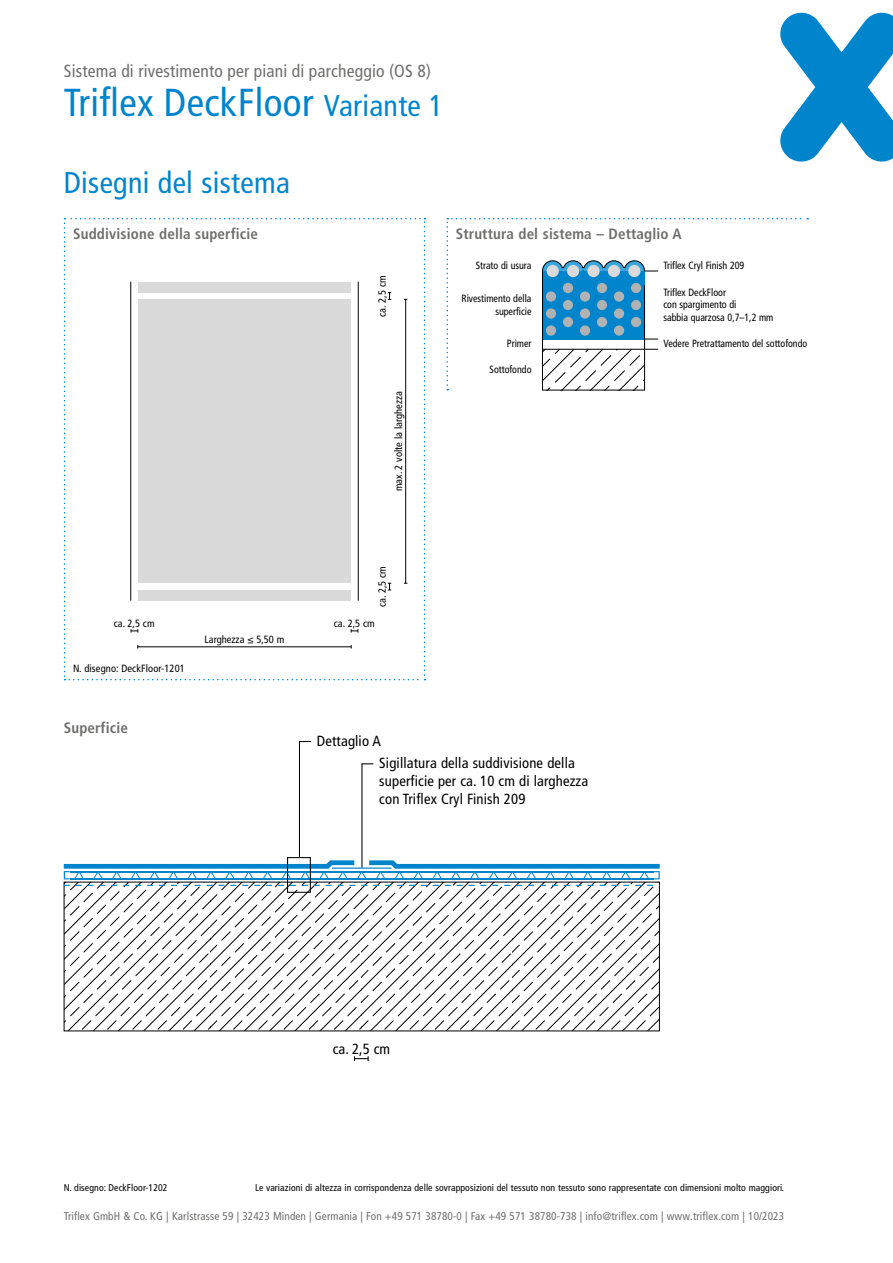
<style>
.page{position:relative;width:893px;height:1263px;background:#fff}
.page>*{position:absolute;margin:0;border:0;box-sizing:border-box;transform-origin:0 0}
.t1{font:condensed 39px "Frutiger LT Pro";letter-spacing:.01em;color:#0085cd}
.t2{font:condensed 30px "Frutiger LT Pro";letter-spacing:.01em;color:#0085cd}
.t3{font:condensed 17.55px "Frutiger LT Pro";letter-spacing:.01em;color:#6f6f6e}
.t4{font:700 condensed 15px "Frutiger LT Pro";letter-spacing:.01em;color:#6f6f6e}
.t5{font:condensed 14.7px/22.4px "Frutiger LT Pro";letter-spacing:.01em;color:#000}
.t6{font:condensed 11.25px "Frutiger LT Pro";letter-spacing:.01em;color:#6f6f6e}
.t7{font:condensed 10.5px/12.8px "Frutiger LT Pro";color:#000;text-align:right;scale:.95 1}
.t8{font:condensed 10.5px "Frutiger LT Pro";color:#000}
.t9{font:condensed 9.75px "Frutiger LT Pro";letter-spacing:.01em;color:#000}
.s1{font-size:30px}
</style>
<div class="page">
<svg style="left:780px;top:13px;width:113px;height:149px"></svg>
<svg style="left:64px;top:218px;width:361px;height:462px"></svg>
<svg style="left:446px;top:218px;width:362px;height:172px"></svg>
<svg style="left:66px;top:884px;width:592px;height:145px"></svg>
<svg style="left:64px;top:885px;width:596px;height:1px"></svg>
<div style="left:287px;top:857px;width:24px;height:36px;border:1px solid #000"></div>
<svg style="left:64px;top:741px;width:596px;height:138px"></svg>
<svg style="left:354px;top:1056px;width:15px;height:5px"></svg>
<h3 class="t3" style="left:64px;top:61px;width:369px">Sistema di rivestimento per piani di parcheggio (OS 8)</h3>
<h1 class="t1" style="left:64px;top:80px;width:381px">Triflex DeckFloor <span class="s1">Variante 1</span></h1>
<h2 class="t2" style="left:64px;top:165px;width:228px">Disegni del sistema</h2>
<h3 class="t4" style="left:73px;top:224px;width:186px">Suddivisione della superficie</h3>
<p class="t8" style="left:376px;top:317px;width:42px;rotate:-90deg">ca. 2,5 cm</p>
<p class="t8" style="left:392px;top:491px;width:102px;rotate:-90deg">max. 2 volte la larghezza</p>
<p class="t8" style="left:376px;top:607px;width:42px;rotate:-90deg">ca. 2,5 cm</p>
<p class="t8" style="left:114px;top:617px;width:42px">ca. 2,5 cm</p>
<p class="t8" style="left:334px;top:617px;width:42px">ca. 2,5 cm</p>
<p class="t8" style="left:73px;top:662px;width:113px">N. disegno: DeckFloor-1201</p>
<p class="t8" style="left:205px;top:633px;width:81px">Larghezza ≤ 5,50 m</p>
<h3 class="t4" style="left:456px;top:224px;width:227px">Struttura del sistema – Dettaglio A</h3>
<p class="t7" style="left:476px;top:259px;width:60px">Strato di usura</p>
<p class="t7" style="left:663px;top:259px;width:87px">Triflex Cryl Finish 209</p>
<p class="t7" style="left:461px;top:292px;width:75px">Rivestimento della superficie</p>
<p class="t7" style="left:663px;top:286px;width:117px;text-align:left">Triflex DeckFloor<br>con spargimento di<br>sabbia quarzosa 0,7–1,2 mm</p>
<p class="t7" style="left:507px;top:337px;width:27px">Primer</p>
<p class="t7" style="left:490px;top:363px;width:46px">Sottofondo</p>
<p class="t7" style="left:663px;top:337px;width:153px">Vedere Pretrattamento del sottofondo</p>
<h3 class="t4" style="left:64px;top:719px;width:66px">Superficie</h3>
<h3 class="t5" style="left:379px;top:729px;width:197px;text-indent:-63px">Dettaglio A<br>Sigillatura della suddivisione della</h3>
<h3 class="t5" style="left:379px;top:772px;width:210px;line-height:17.9px">superficie per ca. 10 cm di larghezza con Triflex Cryl Finish 209</h3>
<p class="t9" style="left:64px;top:1181px;width:105px">N. disegno: DeckFloor-1202</p>
<h3 class="t5" style="left:333px;top:1037px;width:59px">ca. 2,5 cm</h3>
<p class="t9" style="left:255px;top:1181px;width:531px">Le variazioni di altezza in corrispondenza delle sovrapposizioni del tessuto non tessuto sono rappresentate con dimensioni molto maggiori.</p>
<p class="t6" style="left:64px;top:1210px;width:722px">Triflex GmbH &amp; Co. KG | Karlstrasse 59 | 32423 Minden | Germania | Fon +49 571 38780-0 | Fax +49 571 38780-738 | info@triflex.com | www.triflex.com | 10/2023</p>
</div>
